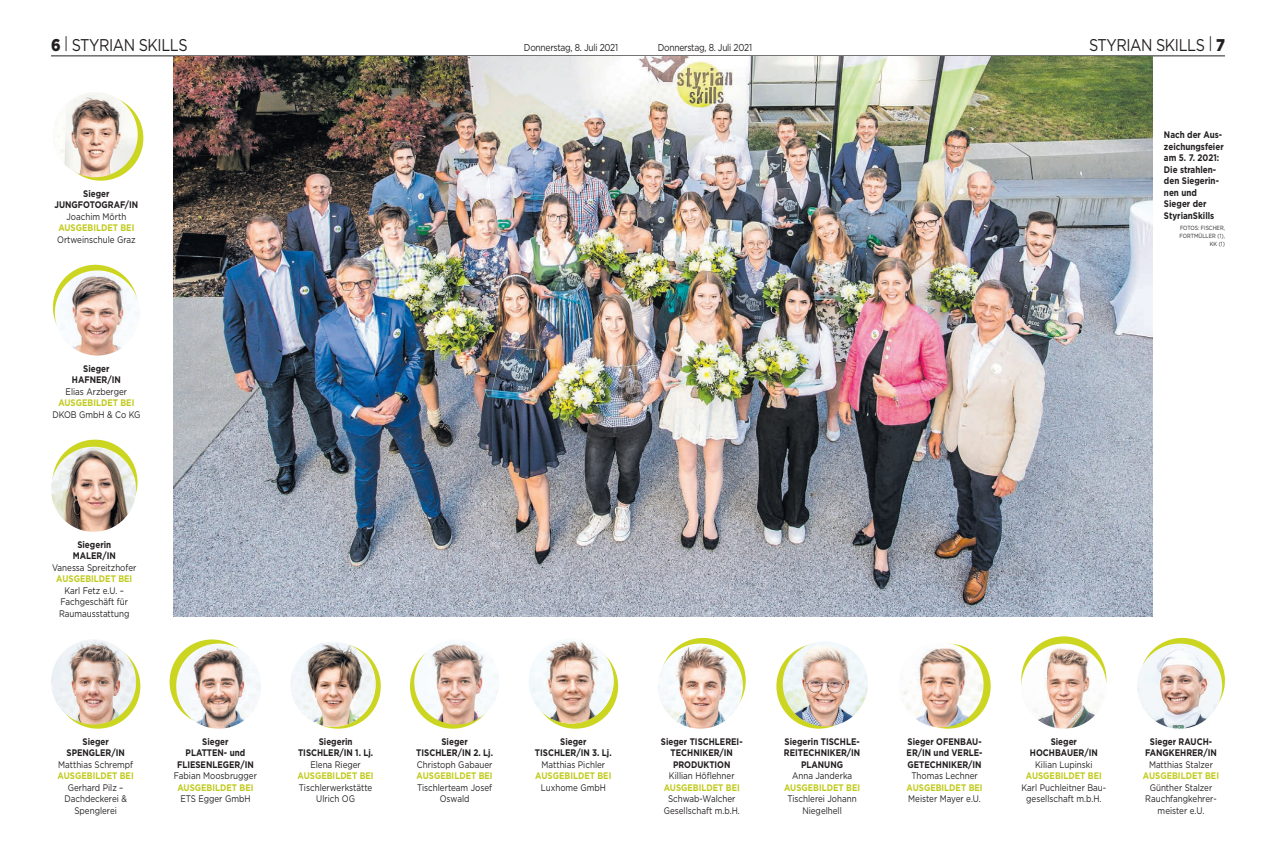
<style>
.page{position:relative;width:1276px;height:851px;background:#fff}
.page>*{position:absolute;margin:0;border:0;box-sizing:border-box;transform-origin:0 0}
.t1{font:17px "Gotham";letter-spacing:-.03em;color:#231f20;scale:.85 1}
.t2{font:10px "Gotham";letter-spacing:-.03em;color:#231f20;scale:.85 1}
.t3{font:9.5px/11.5px "Gotham";color:#231f20;text-align:center;scale:.85 1}
.t4{font:700 9.5px/11.5px "Gotham";color:#231f20;text-align:center;scale:.85 1}
.t5{font:700 9.5px "Gotham";color:#c1cb1f;scale:.85 1}
.t6{font:6px/8px "Gotham";color:#231f20;text-align:right;scale:.85 1}
.s1{font-weight:900}
.s2{font-size:16px}
</style>
<div class="page">
<hr style="left:51px;top:56px;width:1174px;height:1px;background:#231f20">
<img style="left:174px;top:56px;width:978px;height:561px">
<svg style="left:533px;top:643px;width:85px;height:85px"></svg>
<img style="left:528px;top:638px;width:85px;height:85px;border-radius:43px">
<svg style="left:55px;top:643px;width:85px;height:85px"></svg>
<img style="left:51px;top:639px;width:85px;height:85px;border-radius:43px">
<svg style="left:776px;top:643px;width:85px;height:85px"></svg>
<img style="left:783px;top:641px;width:85px;height:85px;border-radius:43px">
<svg style="left:905px;top:643px;width:85px;height:85px"></svg>
<img style="left:898px;top:642px;width:85px;height:85px;border-radius:43px">
<svg style="left:1021px;top:636px;width:85px;height:85px"></svg>
<img style="left:1021px;top:643px;width:85px;height:85px;border-radius:43px">
<svg style="left:58px;top:96px;width:85px;height:85px"></svg>
<img style="left:53px;top:92px;width:85px;height:85px;border-radius:43px">
<div style="left:53px;top:265px;width:85px;height:85px;background:#ccd51f;border-radius:50%"></div>
<img style="left:55px;top:270px;width:85px;height:85px;border-radius:43px">
<svg style="left:660px;top:637px;width:86px;height:85px"></svg>
<img style="left:658px;top:643px;width:85px;height:85px;border-radius:43px">
<svg style="left:1140px;top:637px;width:85px;height:85px"></svg>
<img style="left:1137px;top:643px;width:85px;height:85px;border-radius:43px">
<svg style="left:52px;top:439px;width:85px;height:85px"></svg>
<img style="left:51px;top:446px;width:85px;height:85px;border-radius:43px">
<div style="left:170px;top:639px;width:85px;height:85px;background:#ccd51f;border-radius:50%"></div>
<img style="left:176px;top:643px;width:85px;height:85px;border-radius:43px">
<svg style="left:296px;top:643px;width:85px;height:85px"></svg>
<img style="left:290px;top:641px;width:85px;height:85px;border-radius:43px">
<svg style="left:410px;top:643px;width:85px;height:85px"></svg>
<img style="left:414px;top:639px;width:85px;height:85px;border-radius:43px">
<h1 class="t1" style="left:51px;top:34px;width:162px"><span class="s1">6</span> <span class="s2">|</span> STYRIAN SKILLS</h1>
<p class="t2" style="left:524px;top:41px;width:112px">Donnerstag, 8. Juli 2021</p>
<p class="t2" style="left:658px;top:41px;width:112px">Donnerstag, 8. Juli 2021</p>
<h1 class="t1" style="left:1089px;top:34px;width:161px">STYRIAN SKILLS <span class="s2">|</span> <span class="s1">7</span></h1>
<p class="t4" style="left:54px;top:188px;width:100px">Sieger<br>JUNGFOTOGRAF/IN</p>
<p class="t3" style="left:66px;top:210px;width:72px">Joachim Mörth</p>
<p class="t5" style="left:58px;top:222px;width:91px">AUSGEBILDET BEI</p>
<p class="t3" style="left:57px;top:233px;width:94px">Ortweinschule Graz</p>
<p class="t4" style="left:72px;top:362px;width:59px">Sieger<br>HAFNER/IN</p>
<p class="t3" style="left:66px;top:385px;width:74px">Elias Arzberger</p>
<p class="t5" style="left:58px;top:396px;width:91px">AUSGEBILDET BEI</p>
<p class="t3" style="left:52px;top:408px;width:105px">DKOB GmbH &amp; Co KG</p>
<p class="t4" style="left:73px;top:538px;width:52px">Siegerin<br>MALER/IN</p>
<p class="t3" style="left:52px;top:561px;width:101px">Vanessa Spreitzhofer</p>
<p class="t5" style="left:56px;top:572px;width:91px">AUSGEBILDET BEI</p>
<p class="t3" style="left:59px;top:584px;width:84px">Karl Fetz e.U. –<br>Fachgeschäft für<br>Raumausstattung</p>
<p class="t4" style="left:67px;top:735px;width:70px">Sieger<br>SPENGLER/IN</p>
<p class="t3" style="left:58px;top:758px;width:90px">Matthias Schrempf</p>
<p class="t5" style="left:58px;top:769px;width:91px">AUSGEBILDET BEI</p>
<p class="t3" style="left:64px;top:781px;width:75px">Gerhard Pilz –<br>Dachdeckerei &amp;<br>Spenglerei</p>
<p class="t4" style="left:177px;top:735px;width:92px">Sieger<br>PLATTEN- und<br>FLIESENLEGER/IN</p>
<p class="t3" style="left:174px;top:769px;width:99px">Fabian Moosbrugger</p>
<p class="t5" style="left:177px;top:781px;width:91px">AUSGEBILDET BEI</p>
<p class="t3" style="left:180px;top:792px;width:84px">ETS Egger GmbH</p>
<p class="t4" style="left:298px;top:735px;width:90px">Siegerin<br>TISCHLER/IN 1. Lj.</p>
<p class="t3" style="left:310px;top:758px;width:61px">Elena Rieger</p>
<p class="t5" style="left:298px;top:769px;width:91px">AUSGEBILDET BEI</p>
<p class="t3" style="left:299px;top:781px;width:88px">Tischlerwerkstätte<br>Ulrich OG</p>
<p class="t4" style="left:416px;top:735px;width:92px">Sieger<br>TISCHLER/IN 2. Lj.</p>
<p class="t3" style="left:417px;top:758px;width:90px">Christoph Gabauer</p>
<p class="t5" style="left:416px;top:769px;width:91px">AUSGEBILDET BEI</p>
<p class="t3" style="left:417px;top:781px;width:90px">Tischlerteam Josef<br>Oswald</p>
<p class="t4" style="left:535px;top:735px;width:92px">Sieger<br>TISCHLER/IN 3. Lj.</p>
<p class="t3" style="left:541px;top:758px;width:76px">Matthias Pichler</p>
<p class="t5" style="left:535px;top:769px;width:91px">AUSGEBILDET BEI</p>
<p class="t3" style="left:541px;top:781px;width:78px">Luxhome GmbH</p>
<p class="t4" style="left:1164px;top:129px;width:72px;text-align:left">Nach der Aus&shy;zeichungsfeier am 5. 7. 2021:<br>Die strahlen&shy;den Siegerin&shy;nen und<br>Sieger der<br>StyrianSkills</p>
<p class="t6" style="left:1179px;top:224px;width:55px">FOTOS: FISCHER,<br>FORTMÜLLER (1),<br>KK (1)</p>
<p class="t4" style="left:661px;top:735px;width:98px">Sieger TISCHLEREI-<br>TECHNIKER/IN<br>PRODUKTION</p>
<p class="t3" style="left:669px;top:769px;width:79px">Killian Höflehner</p>
<p class="t5" style="left:664px;top:781px;width:91px">AUSGEBILDET BEI</p>
<p class="t3" style="left:664px;top:792px;width:91px">Schwab-Walcher<br>Gesellschaft m.b.H.</p>
<p class="t4" style="left:784px;top:735px;width:91px">Siegerin TISCHLE-<br>REITECHNIKER/IN<br>PLANUNG</p>
<p class="t3" style="left:792px;top:769px;width:72px">Anna Janderka</p>
<p class="t5" style="left:784px;top:781px;width:91px">AUSGEBILDET BEI</p>
<p class="t3" style="left:787px;top:792px;width:83px">Tischlerei Johann<br>Niegelhell</p>
<p class="t4" style="left:906px;top:735px;width:91px;text-align:justify">Sieger OFENBAU-ER/IN und VERLE-GETECHNIKER/IN</p>
<p class="t3" style="left:911px;top:769px;width:80px">Thomas Lechner</p>
<p class="t5" style="left:906px;top:781px;width:91px">AUSGEBILDET BEI</p>
<p class="t3" style="left:908px;top:792px;width:87px">Meister Mayer e.U.</p>
<p class="t4" style="left:1030px;top:735px;width:81px">Sieger<br>HOCHBAUER/IN</p>
<p class="t3" style="left:1035px;top:758px;width:69px">Kilian Lupinski</p>
<p class="t5" style="left:1025px;top:769px;width:91px">AUSGEBILDET BEI</p>
<p class="t3" style="left:1021px;top:781px;width:101px">Karl Puchleitner Bau&shy;gesellschaft m.b.H.</p>
<p class="t4" style="left:1145px;top:735px;width:86px">Sieger RAUCH-<br>FANGKEHRER/IN</p>
<p class="t3" style="left:1149px;top:758px;width:77px">Matthias Stalzer</p>
<p class="t5" style="left:1143px;top:769px;width:91px">AUSGEBILDET BEI</p>
<p class="t3" style="left:1145px;top:781px;width:86px">Günther Stalzer<br>Rauchfangkehrer&shy;meister e.U.</p>
</div>
